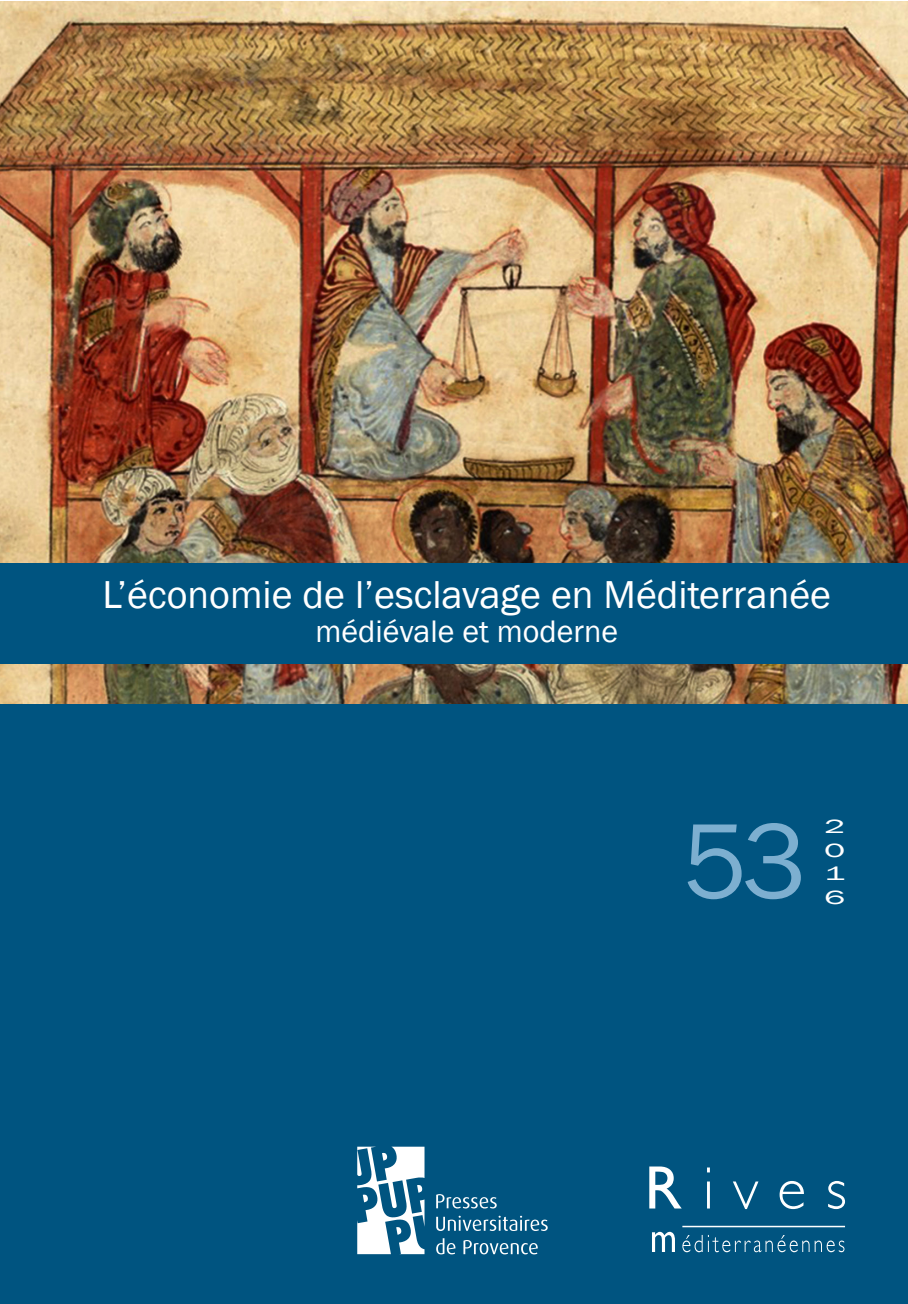
<style>
.page{position:relative;width:908px;height:1304px;background:#fff}
.page>*{position:absolute;margin:0;border:0;box-sizing:border-box;transform-origin:0 0}
.t1{font:110px "Franklin Gothic";color:#7dafd0}
.t2{font:40px "Franklin Gothic";color:#fff}
.t3{font:32px "Franklin Gothic";color:#fff}
.t4{font:19.6px "Franklin Gothic";color:#fff;scale:1.83 1}
</style>
<div class="page">
<div style="left:0;top:694px;width:907px;height:610px;background:#005480"></div>
<svg style="left:436px;top:1194px;width:60px;height:14px"></svg>
<svg style="left:436px;top:1216px;width:111px;height:15px"></svg>
<svg style="left:436px;top:1238px;width:19px;height:16px"></svg>
<svg style="left:463px;top:1240px;width:74px;height:14px"></svg>
<svg style="left:357px;top:1147px;width:67px;height:107px"></svg>
<svg style="left:652px;top:1232px;width:22px;height:20px"></svg>
<svg style="left:682px;top:1235px;width:162px;height:17px"></svg>
<svg style="left:649px;top:1166px;width:32px;height:42px"></svg>
<hr style="left:706px;top:1181px;width:3px;height:27px;background:#fff">
<svg style="left:733px;top:1181px;width:25px;height:28px"></svg>
<svg style="left:779px;top:1181px;width:24px;height:28px"></svg>
<svg style="left:828px;top:1181px;width:16px;height:28px"></svg>
<hr style="left:682px;top:1226px;width:162px;height:1px;background:#fff">
<img style="left:0;top:1px;width:907px;height:702px">
<div style="left:0;top:563px;width:906px;height:101px;background:#005480"></div>
<p class="t2" style="left:102px;top:570px;width:729px">L’économie de l’esclavage en Méditerranée</p>
<p class="t3" style="left:315px;top:612px;width:304px">médiévale et moderne</p>
<p class="t1" style="left:682px;top:793px;width:125px">53</p>
<p class="t4" style="left:823px;top:814px;width:13px">2</p>
<p class="t4" style="left:823px;top:838px;width:13px">0</p>
<p class="t4" style="left:823px;top:861px;width:13px">1</p>
<p class="t4" style="left:823px;top:885px;width:13px">6</p>
</div>
